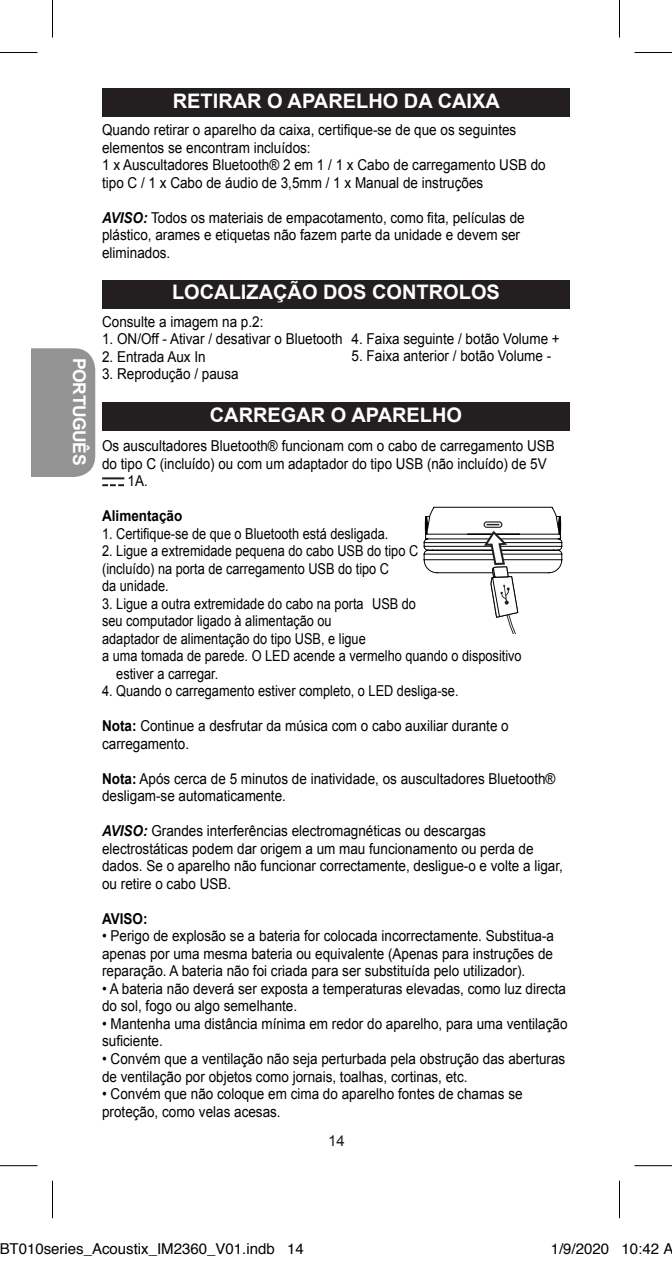
<style>
.page{position:relative;width:672px;height:1262px;background:#fff}
.page>*{position:absolute;margin:0;border:0;box-sizing:border-box;transform-origin:0 0}
.t1{font:700 20px "Arial";color:#fff}
.t2{font:700 17.5px "Arial";letter-spacing:-.025em;color:#fff}
.body{font:15px/17.5px "Arial";color:#000;scale:.9 1}
.body-2{font:15px/17.5px "Arial";color:#000;scale:.85 1}
.t3{font:15px "Helvetica";color:#000}
.body-3{font:700 15px "Arial";color:#000;scale:.9 1}
.t4{font:15px "Arial";color:#231f20}
.s1{font-weight:700;font-style:italic}
.s2{font-weight:700}
</style>
<div class="page">
<div style="left:31px;top:348px;width:64px;height:129px;background:#939393"></div>
<div style="left:102px;top:88px;width:468px;height:28px;background:#231f20"></div>
<div style="left:102px;top:280px;width:468px;height:28px;background:#231f20"></div>
<hr style="left:102px;top:477px;width:22px;height:2px;background:#231f20">
<svg style="left:102px;top:484px;width:22px;height:2px"></svg>
<div style="left:102px;top:402px;width:468px;height:29px;background:#231f20"></div>
<svg style="left:424px;top:507px;width:138px;height:126px"></svg>
<hr style="left:0;top:52px;width:38px;height:1px;background:#000">
<hr style="left:634px;top:52px;width:38px;height:1px;background:#000">
<hr style="left:0;top:1165px;width:38px;height:1px;background:#000">
<hr style="left:634px;top:1165px;width:38px;height:1px;background:#000">
<hr style="left:52px;top:0;width:1px;height:37px;background:#000">
<hr style="left:52px;top:1180px;width:1px;height:38px;background:#000">
<hr style="left:619px;top:0;width:1px;height:37px;background:#000">
<hr style="left:619px;top:1180px;width:1px;height:38px;background:#000">
<p class="t1" style="left:173px;top:87px;width:329px">RETIRAR O APARELHO DA CAIXA</p>
<p class="body" style="left:102px;top:121px;width:462px">Quando retirar o aparelho da caixa, certifique-se de que os seguintes elementos se encontram incluídos:</p>
<p class="body" style="left:102px;top:156px;width:494px">1 x Auscultadores Bluetooth® 2 em 1 / 1 x Cabo de carregamento USB do tipo C / 1 x Cabo de áudio de 3,5mm / 1 x Manual de instruções</p>
<p class="body" style="left:102px;top:209px;width:471px"><span class="s1">AVISO:</span> Todos os materiais de empacotamento, como fita, películas de plástico, arames e etiquetas não fazem parte da unidade e devem ser eliminados.</p>
<p class="t2" style="left:91px;top:358px;width:109px;rotate:90deg">PORTUGUÊS</p>
<p class="t1" style="left:172px;top:279px;width:329px">LOCALIZAÇÃO DOS CONTROLOS</p>
<p class="body" style="left:102px;top:313px;width:181px">Consulte a imagem na p.2:</p>
<p class="body" style="left:102px;top:330px;width:269px">1. ON/Off - Ativar / desativar o Bluetooth</p>
<p class="body" style="left:102px;top:348px;width:117px">2. Entrada Aux In</p>
<p class="body" style="left:102px;top:365px;width:153px">3. Reprodução / pausa</p>
<p class="body" style="left:352px;top:329px;width:233px">4. Faixa seguinte / botão Volume +</p>
<p class="body" style="left:352px;top:347px;width:223px">5. Faixa anterior / botão Volume -</p>
<p class="t1" style="left:210px;top:402px;width:254px">CARREGAR O APARELHO</p>
<p class="body" style="left:102px;top:437px;width:504px">Os auscultadores Bluetooth® funcionam com o cabo de carregamento USB</p>
<p class="body" style="left:102px;top:455px;width:495px">do tipo C (incluído) ou com um adaptador do tipo USB (não incluído) de 5V</p>
<p class="body" style="left:128px;top:472px;width:24px">1A.</p>
<p class="body-3" style="left:102px;top:506px;width:91px">Alimentação</p>
<p class="body-2" style="left:102px;top:525px;width:338px">1. Certifique-se de que o Bluetooth está desligada.</p>
<p class="body-2" style="left:102px;top:542px;width:373px">2. Ligue a extremidade pequena do cabo USB do tipo C (incluído) na porta de carregamento USB do tipo C</p>
<p class="body-2" style="left:102px;top:577px;width:80px">da unidade.</p>
<p class="body-2" style="left:102px;top:595px;width:371px">3. Ligue a outra extremidade do cabo na porta USB do seu computador ligado à alimentação ou<br>adaptador de alimentação do tipo USB, e ligue</p>
<p class="body-2" style="left:116px;top:647px;width:478px;text-indent:-14px">a uma tomada de parede. O LED acende a vermelho quando o dispositivo estiver a carregar.</p>
<p class="body-2" style="left:102px;top:682px;width:421px">4. Quando o carregamento estiver completo, o LED desliga-se.</p>
<p class="body" style="left:102px;top:717px;width:453px"><span class="s2">Nota:</span> Continue a desfrutar da música com o cabo auxiliar durante o carregamento.</p>
<p class="body" style="left:102px;top:770px;width:505px"><span class="s2">Nota:</span> Após cerca de 5 minutos de inatividade, os auscultadores Bluetooth® desligam-se automaticamente.</p>
<p class="body" style="left:102px;top:822px;width:513px"><span class="s1">AVISO:</span> Grandes interferências electromagnéticas ou descargas electrostáticas podem dar origem a um mau funcionamento ou perda de dados. Se o aparelho não funcionar correctamente, desligue-o e volte a ligar, ou retire o cabo USB.</p>
<p class="body-3" style="left:102px;top:908px;width:52px">AVISO:</p>
<p class="body" style="left:102px;top:927px;width:504px;text-align:justify">• Perigo de explosão se a bateria for colocada incorrectamente. Substitua-a apenas por uma mesma bateria ou equivalente (Apenas para instruções de reparação. A bateria não foi criada para ser substituída pelo utilizador).</p>
<p class="body" style="left:102px;top:980px;width:517px">• A bateria não deverá ser exposta a temperaturas elevadas, como luz directa do sol, fogo ou algo semelhante.</p>
<p class="body" style="left:102px;top:1015px;width:519px">• Mantenha uma distância mínima em redor do aparelho, para uma ventilação suficiente.</p>
<p class="body" style="left:102px;top:1050px;width:516px">• Convém que a ventilação não seja perturbada pela obstrução das aberturas de ventilação por objetos como jornais, toalhas, cortinas, etc.</p>
<p class="body" style="left:102px;top:1085px;width:469px">• Convém que não coloque em cima do aparelho fontes de chamas se proteção, como velas acesas.</p>
<p class="t4" style="left:328px;top:1130px;width:18px">14</p>
<p class="t3" style="left:0;top:1237px;width:306px">BT010series_Acoustix_IM2360_V01.indb 14</p>
<p class="t3" style="left:551px;top:1237px;width:124px">1/9/2020 10:42 A</p>
</div>
